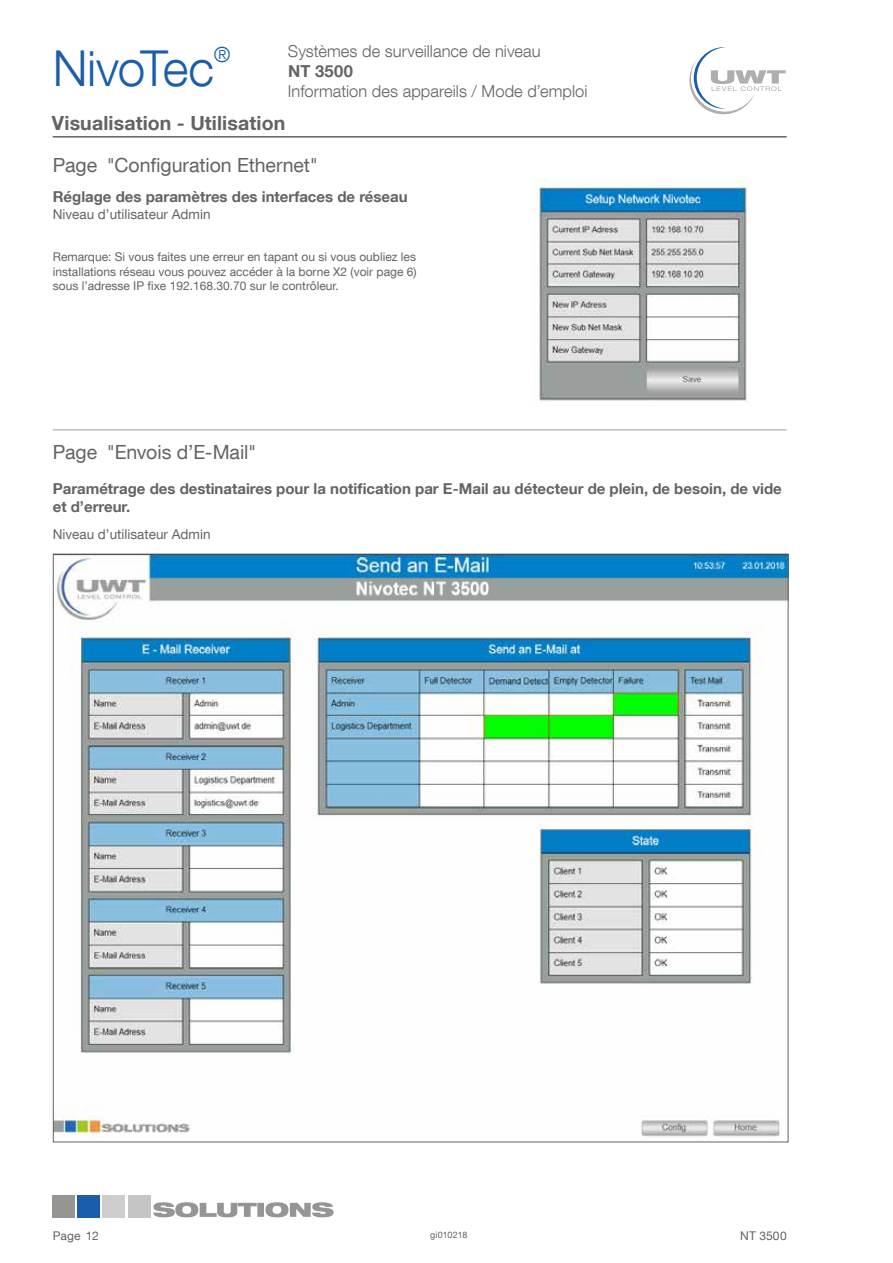
<style>
.page{position:relative;width:893px;height:1263px;background:#fff}
.page>*{position:absolute;margin:0;border:0;box-sizing:border-box;transform-origin:0 0}
.t1{font:300 49.5px "Helvetica Neue LT Com";letter-spacing:-.015em;color:#1a5eab}
.t2{font:300 20.85px "Helvetica Neue LT Com";color:#1a5eab}
.t3{font:19.5px "Helvetica Neue LT Com";letter-spacing:-.005em;color:#646363}
.t4{font:700 19.5px "Helvetica Neue LT Com";letter-spacing:.005em;color:#646363}
.t5{font:300 16.5px "Helvetica Neue LT Com";letter-spacing:.005em;color:#646363}
.t6{font:700 16.5px "Helvetica Neue LT Com";letter-spacing:.025em;color:#646363}
.t7{font:700 15px/18px "Helvetica Neue LT Com";color:#646363}
.t8{font:13.5px "Helvetica Neue LT Com";color:#646363}
.t9{font:12px/14.4px "Helvetica Neue LT Com";color:#646363;text-align:justify}
.t10{font:9px "Helvetica Neue LT Com";color:#646363}
</style>
<div class="page">
<svg style="left:689px;top:47px;width:97px;height:68px"></svg>
<div style="left:53px;top:1195px;width:22px;height:22px;background:#959594"></div>
<div style="left:78px;top:1195px;width:22px;height:22px;background:#1a5eab"></div>
<div style="left:103px;top:1195px;width:22px;height:22px;background:#cdcdcd"></div>
<div style="left:128px;top:1195px;width:22px;height:22px;background:#c5c5c5"></div>
<svg style="left:153px;top:1202px;width:181px;height:15px"></svg>
<img style="left:539px;top:180px;width:209px;height:222px">
<img style="left:55px;top:556px;width:731px;height:584px">
<img style="left:341px;top:579px;width:159px;height:19px">
<hr style="left:53px;top:136px;width:734px;height:2px;background:#646363">
<hr style="left:53px;top:429px;width:733px;height:1px;background:#000">
<h1 class="t1" style="left:53px;top:38px;width:163px">NivoTec</h1>
<h2 class="t2" style="left:214px;top:42px;width:18px">®</h2>
<h3 class="t5" style="left:288px;top:41px;width:254px">Systèmes de surveillance de niveau</h3>
<h3 class="t6" style="left:288px;top:61px;width:67px">NT 3500</h3>
<h3 class="t5" style="left:288px;top:81px;width:301px">Information des appareils / Mode d’emploi</h3>
<h3 class="t4" style="left:52px;top:111px;width:235px">Visualisation - Utilisation</h3>
<h3 class="t3" style="left:53px;top:153px;width:267px">Page "Configuration Ethernet"</h3>
<p class="t7" style="left:53px;top:188px;width:356px">Réglage des paramètres des interfaces de réseau</p>
<p class="t8" style="left:53px;top:205px;width:159px">Niveau d’utilisateur Admin</p>
<p class="t9" style="left:53px;top:249px;width:365px">Remarque: Si vous faites une erreur en tapant ou si vous oubliez les installations réseau vous pouvez accéder à la borne X2 (voir page 6) sous l’adresse IP fixe 192.168.30.70 sur le contrôleur.</p>
<h3 class="t3" style="left:53px;top:440px;width:205px">Page "Envois d’E-Mail"</h3>
<p class="t7" style="left:53px;top:479px;width:731px">Paramétrage des destinataires pour la notification par E-Mail au détecteur de plein, de besoin, de vide et d’erreur.</p>
<p class="t8" style="left:53px;top:526px;width:159px">Niveau d’utilisateur Admin</p>
<p class="t9" style="left:53px;top:1228px;width:47px">Page 12</p>
<p class="t10" style="left:430px;top:1229px;width:39px">gi010218</p>
<p class="t9" style="left:740px;top:1228px;width:48px">NT 3500</p>
</div>
